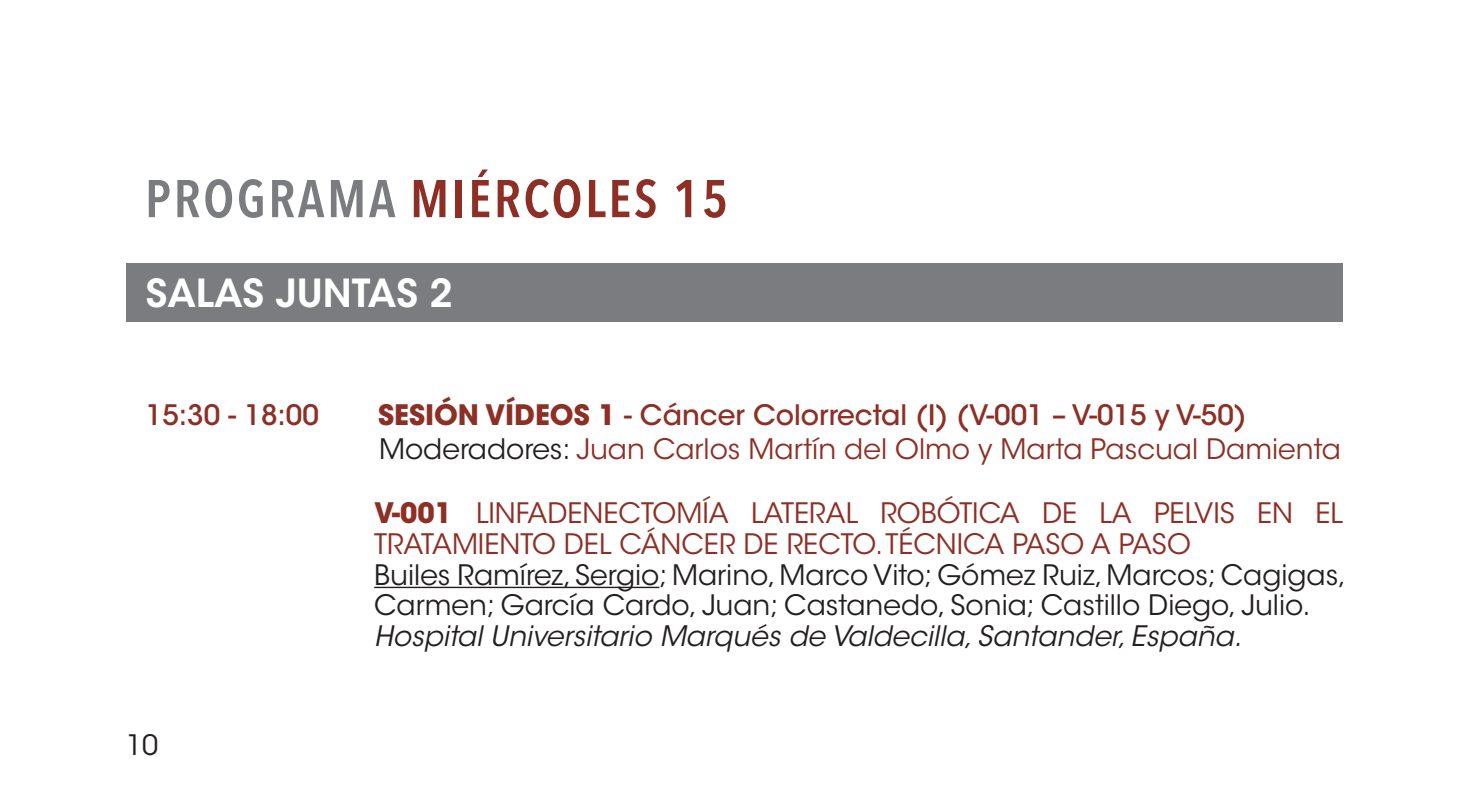
<style>
.page{position:relative;width:1469px;height:810px;background:#fff}
.page>*{position:absolute;margin:0;border:0;box-sizing:border-box;transform-origin:0 0}
.t1{font:600 condensed 52.5px "Avenir Next LT Pro";letter-spacing:.05em;color:#8e2f25}
.t2{font:600 38.5px "ITC Avant Garde Std";color:#fff}
.t3{font:28px/33.6px "ITC Avant Garde Std";color:#8e2f25}
.t4{font:28px/30.8px "ITC Avant Garde Std";color:#231f20}
.t5{font:italic 28px "ITC Avant Garde Std";color:#231f20}
.t6{font:500 28px "ITC Avant Garde Std";color:#8e2f25}
.s1{color:#7a7c7f}
.s2{font-weight:700}
.s3{font-weight:500}
.s4{color:#231f20}
</style>
<div class="page">
<div style="left:126px;top:263px;width:1216px;height:58px;background:#7a7c7f"></div>
<hr style="left:374px;top:587px;width:285px;height:1px;background:#231f20">
<h1 class="t1" style="left:145px;top:167px;width:584px"><span class="s1">PROGRAMA</span> MIÉRCOLES 15</h1>
<h2 class="t2" style="left:146px;top:268px;width:308px">SALAS JUNTAS 2</h2>
<p class="t6" style="left:146px;top:397px;width:174px">15:30 - 18:00</p>
<p class="t3" style="left:378px;top:398px;width:964px"><span class="s2">SESIÓN VÍDEOS 1</span> <span class="s3">- Cáncer Colorrectal (I) (V-001 – V-015 y V-50)<br></span><span class="s4">Moderadores:</span> Juan Carlos Martín del Olmo y Marta Pascual Damienta</p>
<p class="t3" style="left:374px;top:498px;width:970px;line-height:30.8px"><span class="s2">V-001</span> LINFADENECTOMÍA LATERAL ROBÓTICA DE LA PELVIS EN EL<br>TRATAMIENTO DEL CÁNCER DE RECTO. TÉCNICA PASO A PASO</p>
<p class="t4" style="left:374px;top:559px;width:973px">Builes Ramírez, Sergio; Marino, Marco Vito; Gómez Ruiz, Marcos; Cagigas,<br>Carmen; García Cardo, Juan; Castanedo, Sonia; Castillo Diego, Julio.</p>
<p class="t5" style="left:374px;top:619px;width:869px">Hospital Universitario Marqués de Valdecilla, Santander, España.</p>
<p class="t4" style="left:126px;top:729px;width:34px">10</p>
</div>
